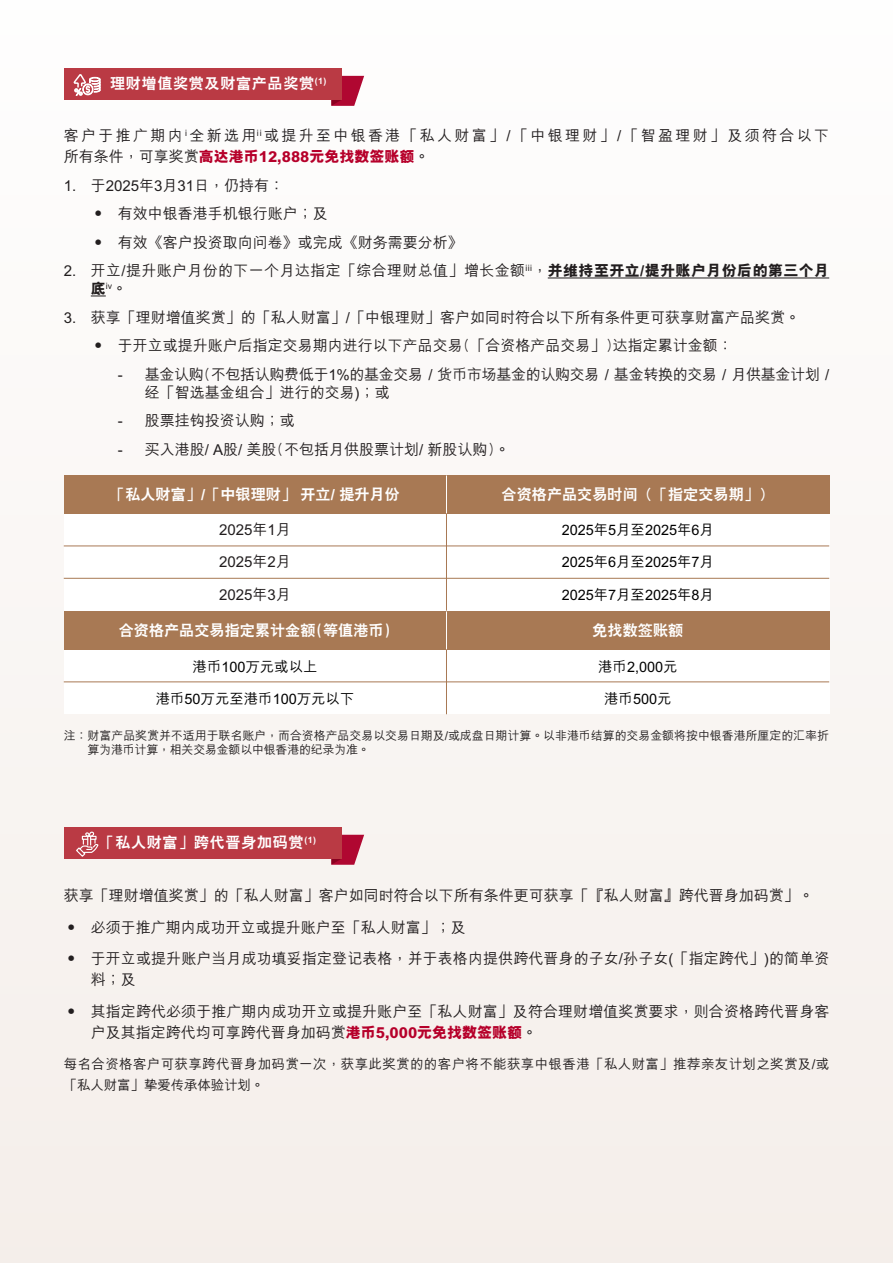
<style>
.page{position:relative;width:893px;height:1263px;background:#f8f5f2}
.page>*{position:absolute;margin:0;border:0;box-sizing:border-box;transform-origin:0 0}
.t1{font:500 15px/28.5px "M Hei HKS";color:#221e1f}
.t2{font:500 15px/21px "M Hei HKS";letter-spacing:.155em;color:#221e1f}
.t3{font:500 15px/18px "M Hei HKS";letter-spacing:-.02em;color:#221e1f}
.t4{font:800 15px "C Hei 2 HKS";letter-spacing:.01em;color:#fff}
.t5{font:500 15px "M Hei HKS";letter-spacing:.025em;color:#221e1f}
.t6{font:800 15px "C Hei 2 HKS";letter-spacing:.05em;color:#fff}
.t7{font:500 14.4px "M Hei HKS";color:#000}
.t8{font:500 13.5px/21px "M Hei HKS";letter-spacing:.025em;color:#221e1f}
.t9{font:500 12px/13.5px "M Hei HKS";letter-spacing:-.01em;color:#221e1f}
.t10{font:500 8.7px "M Hei HKS";color:#221e1f}
.s1{font-weight:800;color:#b6002a}
.s2{font-weight:800}
.s3{font-weight:800;font-size:15px}
.s4{font-size:15px}
</style>
<div class="page">
<hr style="left:548px;top:278px;width:281px;height:1px;background:#221e1f">
<svg style="left:91px;top:296px;width:15px;height:1px"></svg>
<div style="left:64px;top:514px;width:765px;height:97px;background:#fff"></div>
<hr style="left:64px;top:545px;width:765px;height:1px;background:#a87954">
<hr style="left:64px;top:578px;width:765px;height:1px;background:#a87954">
<div style="left:64px;top:475px;width:765px;height:39px;background:#a87954"></div>
<hr style="left:446px;top:475px;width:1px;height:39px;background:#fff">
<hr style="left:446px;top:514px;width:1px;height:97px;background:#a87954">
<div style="left:64px;top:649px;width:765px;height:65px;background:#fff"></div>
<div style="left:64px;top:611px;width:765px;height:38px;background:#a87954"></div>
<hr style="left:446px;top:611px;width:1px;height:38px;background:#fff">
<hr style="left:446px;top:649px;width:1px;height:65px;background:#a87954">
<hr style="left:64px;top:681px;width:765px;height:1px;background:#a87954">
<svg style="left:331px;top:75px;width:33px;height:31px"></svg>
<div style="left:236px;top:68px;width:106px;height:32px;background:#ba3a44"></div>
<div style="left:64px;top:68px;width:200px;height:32px;background:#ba3a44"></div>
<svg style="left:73px;top:74px;width:28px;height:22px"></svg>
<svg style="left:331px;top:834px;width:33px;height:31px"></svg>
<div style="left:236px;top:827px;width:106px;height:32px;background:#ba3a44"></div>
<div style="left:64px;top:827px;width:200px;height:32px;background:#ba3a44"></div>
<svg style="left:76px;top:831px;width:23px;height:26px"></svg>
<div style="left:87px;top:836px;width:4px;height:10px;border:1px solid #fff"></div>
<p class="t6" style="left:110px;top:74px;width:218px">理財增值獎賞及財富產品獎賞<sup>(1)</sup></p>
<p class="t2" style="left:64px;top:124px;width:767px">客戶於推廣期內<sup>i</sup>全新選用<sup>ii</sup>或提升至中銀香港「私人財富」/「中銀理財」/「智盈理財」及須符合以下所有條件，可享獎賞<span class="s1">高達港幣12,888元免找數簽賬額</span>。</p>
<p class="t1" style="left:91px;top:170px;width:373px;text-indent:-27px">1. 於2025年3月31日，仍持有：<br>‧ 有效中銀香港手機銀行賬戶；及<br>‧ 有效《客戶投資取向問卷》或完成《財務需要分析》</p>
<p class="t5" style="left:64px;top:260px;width:767px">2. 開立/提升賬戶月份的下一個月達指定「綜合理財總值」增長金額<sup>iii</sup>，<span class="s2">並維持至開立/提升賬戶月份後的第三個月</span></p>
<p class="t10" style="left:91px;top:280px;width:38px"><span class="s3">底</span>iv<span class="s4">。</span></p>
<p class="t1" style="left:91px;top:302px;width:711px;text-indent:-27px">3. 獲享「理財增值獎賞」的「私人財富」/「中銀理財」客戶如同時符合以下所有條件更可獲享財富產品獎賞。‧ 於開立或提升賬戶後指定交易期內進行以下產品交易(「合資格產品交易」)達指定累計金額：</p>
<p class="t3" style="left:145px;top:364px;width:686px;text-indent:-27px">- 基金認購(不包括認購費低於1%的基金交易 / 貨幣市場基金的認購交易 / 基金轉換的交易 / 月供基金計劃 /經「智選基金組合」進行的交易)；或</p>
<p class="t1" style="left:118px;top:406px;width:178px">- 股票掛鈎投資認購；或</p>
<p class="t1" style="left:118px;top:434px;width:394px">- 買入港股/ A股/ 美股(不包括月供股票計劃/ 新股認購)。</p>
<p class="t4" style="left:110px;top:484px;width:291px">「私人財富」/「中銀理財」 開立/ 提升月份</p>
<p class="t4" style="left:502px;top:484px;width:274px">合資格產品交易時間（「指定交易期」）</p>
<p class="t1" style="left:219px;top:512px;width:73px;line-height:32.4px;text-align:justify">2025年1月2025年2月2025年3月</p>
<p class="t4" style="left:119px;top:620px;width:274px">合資格產品交易指定累計金額(等值港幣)</p>
<p class="t4" style="left:592px;top:620px;width:92px">免找數簽賬額</p>
<p class="t7" style="left:598px;top:656px;width:81px">港幣2,000元</p>
<p class="t7" style="left:604px;top:688px;width:69px">港幣500元</p>
<p class="t7" style="left:562px;top:519px;width:154px">2025年5月至2025年6月</p>
<p class="t7" style="left:562px;top:551px;width:154px">2025年6月至2025年7月</p>
<p class="t7" style="left:562px;top:584px;width:154px">2025年7月至2025年8月</p>
<p class="t7" style="left:193px;top:656px;width:126px">港幣100萬元或以上</p>
<p class="t7" style="left:156px;top:688px;width:200px">港幣50萬元至港幣100萬元以下</p>
<p class="t9" style="left:88px;top:728px;width:743px;text-indent:-24px">註： 財富產品獎賞並不適用於聯名賬戶，而合資格產品交易以交易日期及/或成盤日期計算。以非港幣結算的交易金額將按中銀香港所釐定的匯率折算為港幣計算，相關交易金額以中銀香港的紀錄為準。</p>
<p class="t6" style="left:100px;top:833px;width:218px">「私人財富」跨代晉身加碼賞<sup>(1)</sup></p>
<p class="t1" style="left:64px;top:879px;width:767px;line-height:31.5px">獲享「理財增值獎賞」的「私人財富」客戶如同時符合以下所有條件更可獲享「『私人財富』跨代晉身加碼賞」。‧ 必須於推廣期內成功開立或提升賬戶至「私人財富」；及<br>‧ 於開立或提升賬戶當月成功填妥指定登記表格，並於表格內提供跨代晉身的子女/孫子女(「指定跨代」)的簡單資</p>
<p class="t1" style="left:64px;top:963px;width:767px;line-height:31.5px;text-indent:27px">料；及<br>‧ 其指定跨代必須於推廣期內成功開立或提升賬戶至「私人財富」及符合理財增值獎賞要求，則合資格跨代晉身客</p>
<p class="t1" style="left:91px;top:1017px;width:448px">戶及其指定跨代均可享跨代晉身加碼賞<span class="s1">港幣5,000元免找數簽賬額</span>。</p>
<p class="t8" style="left:64px;top:1053px;width:767px">每名合資格客戶可獲享跨代晉身加碼賞一次，獲享此獎賞的的客戶將不能獲享中銀香港「私人財富」推薦親友計劃之獎賞及/或「私人財富」摯愛傳承體驗計劃。</p>
</div>
